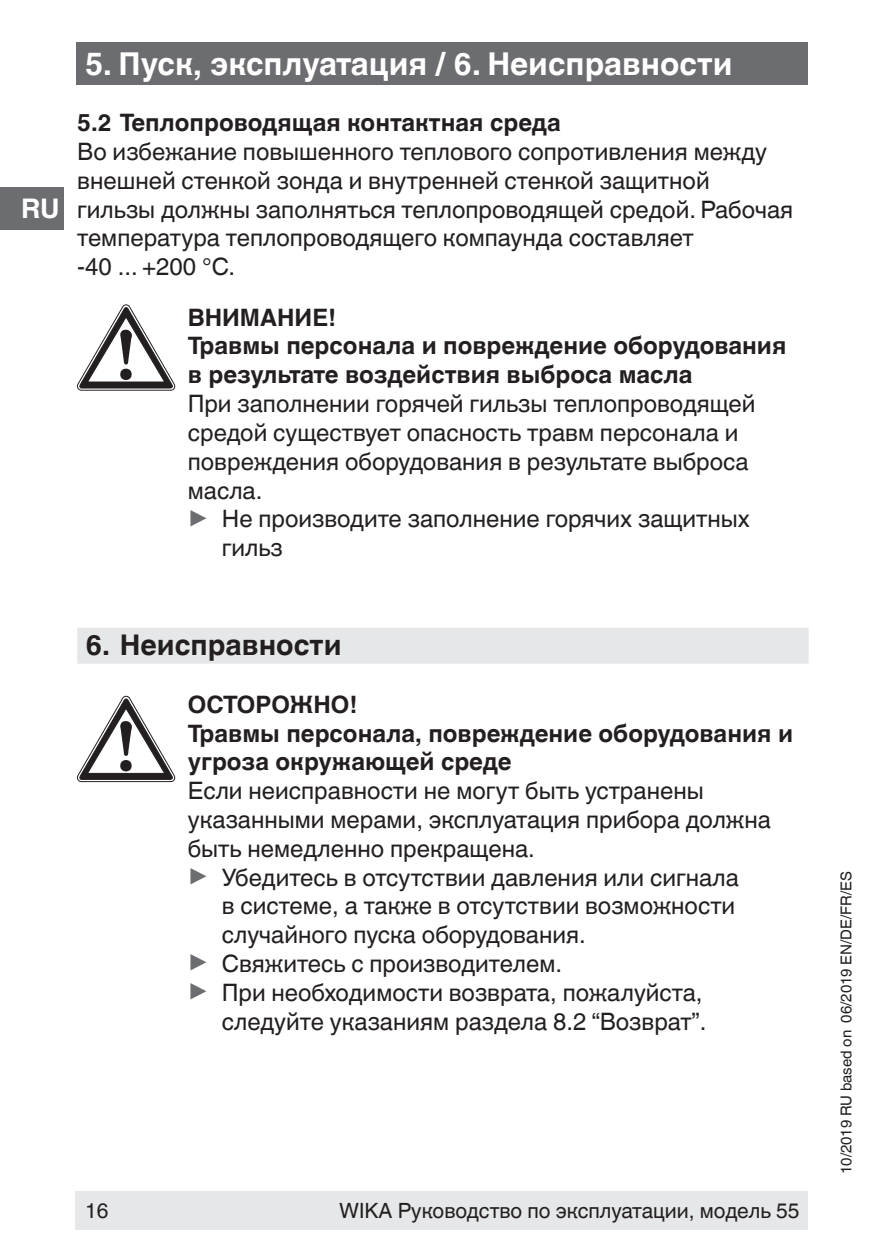
<style>
.page{position:relative;width:893px;height:1259px;background:#fff}
.page>*{position:absolute;margin:0;border:0;box-sizing:border-box;transform-origin:0 0}
.t1{font:700 31.5px "Helvetica World";color:#fff}
.t2{font:700 28.5px "Helvetica World";color:#231f20}
.t3{font:700 27px "Helvetica World";color:#fff}
.t4{font:24px/28.8px "Helvetica World";color:#231f20}
.t5{font:700 24px/28.8px "Helvetica World";color:#231f20}
.t6{font:21px "Helvetica World";color:#231f20}
.t7{font:15px "Helvetica World";color:#231f20}
.s1{font-size:26.7px;color:#6c6d70}
</style>
<div class="page">
<div style="left:0;top:187px;width:64px;height:43px;background:#6c6d70"></div>
<div style="left:75px;top:1191px;width:733px;height:38px;background:#e6e7e9"></div>
<div style="left:77px;top:43px;width:731px;height:42px;background:#6c6d70"></div>
<div style="left:77px;top:627px;width:732px;height:36px;background:#e6e7e9"></div>
<svg style="left:77px;top:305px;width:98px;height:85px"></svg>
<svg style="left:77px;top:696px;width:98px;height:86px"></svg>
<p class="t3" style="left:21px;top:193px;width:40px">RU</p>
<h1 class="t1" style="left:85px;top:46px;width:649px">5. Пуск, эксплуатация / 6. Неисправности</h1>
<p class="t5" style="left:77px;top:109px;width:485px">5.2 Теплопроводящая контактная среда</p>
<p class="t4" style="left:77px;top:137px;width:717px">Во избежание повышенного теплового сопротивления между внешней стенкой зонда и внутренней стенкой защитной гильзы должны заполняться теплопроводящей средой. Рабочая температура теплопроводящего компаунда составляет<br>-40 ... +200 °C.</p>
<p class="t5" style="left:188px;top:303px;width:600px">ВНИМАНИЕ!<br>Травмы персонала и повреждение оборудования в результате воздействия выброса масла</p>
<p class="t4" style="left:188px;top:389px;width:569px">При заполнении горячей гильзы теплопроводящей</p>
<p class="t4" style="left:188px;top:418px;width:552px">средой существует опасность травм персонала и</p>
<p class="t4" style="left:188px;top:447px;width:562px">повреждения оборудования в результате выброса</p>
<p class="t4" style="left:188px;top:476px;width:76px">масла.</p>
<p class="t4" style="left:188px;top:505px;width:564px"><span class="s1">▶</span> Не производите заполнение горячих защитных</p>
<p class="t4" style="left:222px;top:533px;width:63px">гильз</p>
<p class="t2" style="left:86px;top:628px;width:257px">6. Неисправности</p>
<p class="t5" style="left:188px;top:690px;width:607px">ОСТОРОЖНО!<br>Травмы персонала, повреждение оборудования и угроза окружающей среде</p>
<p class="t4" style="left:188px;top:776px;width:585px">Если неисправности не могут быть устранены указанными мерами, эксплуатация прибора должна быть немедленно прекращена.<br><span class="s1">▶</span> Убедитесь в отсутствии давления или сигнала</p>
<p class="t4" style="left:222px;top:892px;width:515px">в системе, а также в отсутствии возможности</p>
<p class="t4" style="left:222px;top:920px;width:365px">случайного пуска оборудования.</p>
<p class="t4" style="left:188px;top:949px;width:376px"><span class="s1">▶</span> Свяжитесь с производителем.</p>
<p class="t4" style="left:188px;top:978px;width:516px"><span class="s1">▶</span> При необходимости возврата, пожалуйста,</p>
<p class="t4" style="left:222px;top:1007px;width:486px">следуйте указаниям раздела 8.2 “Возврат”.</p>
<p class="t6" style="left:85px;top:1198px;width:25px">16</p>
<p class="t6" style="left:339px;top:1198px;width:462px">WIKA Руководство по эксплуатации, модель 55</p>
<p class="t7" style="left:838px;top:1174px;width:304px;rotate:-90deg">10/2019 RU based on 06/2019 EN/DE/FR/ES</p>
</div>
